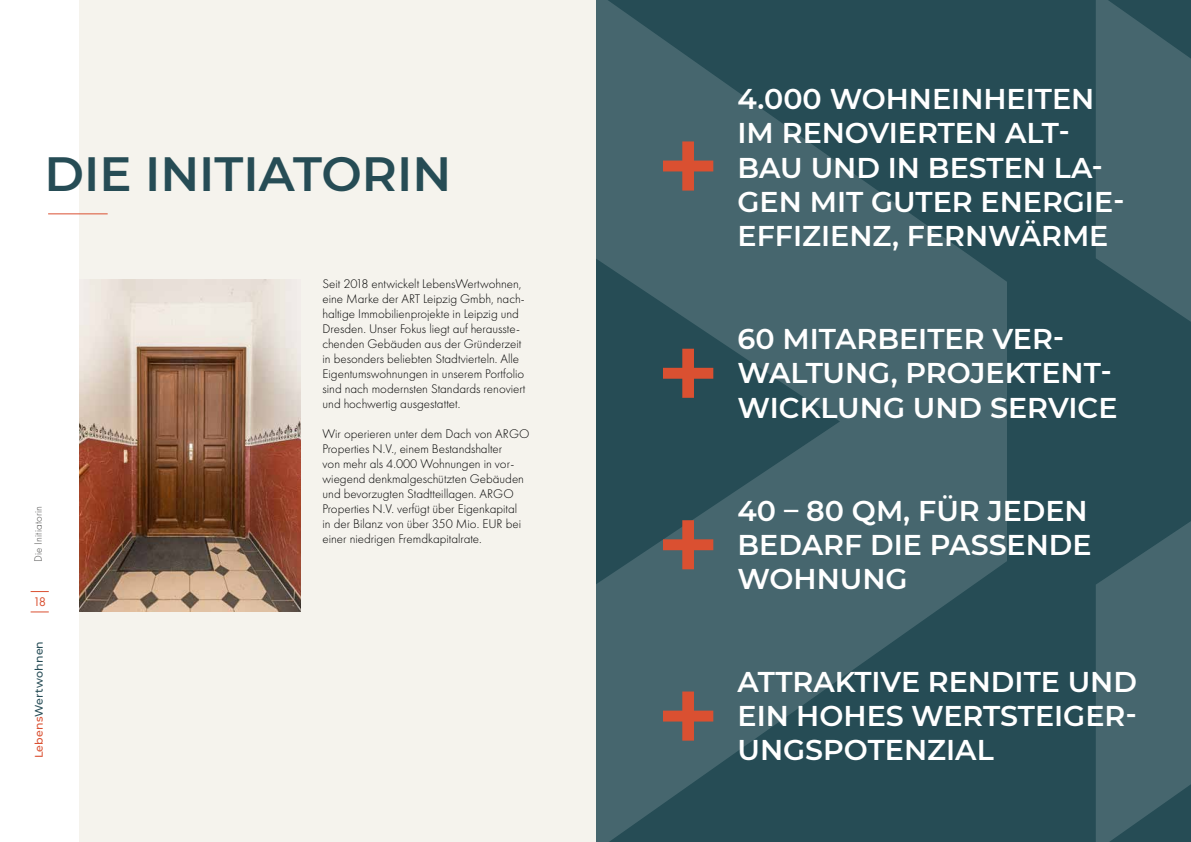
<style>
.page{position:relative;width:1191px;height:842px;background:#fff}
.page>*{position:absolute;margin:0;border:0;box-sizing:border-box;transform-origin:0 0}
.t1{font:600 48px "Montserrat";color:#264c55}
.t2{font:600 28.6px/34.3px "Montserrat";color:#fff}
.t3{font:300 13px/15px "Futura PT";color:#000}
.t4{font:13px "Futura PT";color:#da5031}
.t5{font:500 11px "Montserrat";letter-spacing:.02em;color:#264c55}
.t6{font:300 11px "Futura PT";letter-spacing:.02em;color:#4a4a49}
.s1{color:#da5031}
</style>
<div class="page">
<svg style="left:31px;top:591px;width:18px;height:1px"></svg>
<svg style="left:31px;top:612px;width:18px;height:1px"></svg>
<div style="left:595px;top:0;width:596px;height:842px;background:#264c55"></div>
<svg style="left:595px;top:0;width:412px;height:842px;fill:#46666e"></svg>
<svg style="left:1096px;top:0;width:95px;height:842px;fill:#46666e"></svg>
<div style="left:79px;top:0;width:516px;height:842px;background:#f5f3ed"></div>
<hr style="left:48px;top:213px;width:60px;height:1px;background:#da5031">
<img style="left:79px;top:279px;width:221px;height:333px">
<svg style="left:663px;top:141px;width:50px;height:50px;background:#805d55"></svg>
<svg style="left:663px;top:520px;width:50px;height:49px;background:#7e5a52"></svg>
<svg style="left:663px;top:349px;width:50px;height:49px"></svg>
<svg style="left:663px;top:691px;width:50px;height:50px;background:#805d55"></svg>
<h1 class="t1" style="left:45px;top:140px;width:408px">DIE INITIATORIN</h1>
<p class="t6" style="left:32px;top:562px;width:58px;rotate:-90deg">Die Initiatorin</p>
<p class="t4" style="left:33px;top:594px;width:15px">18</p>
<p class="t5" style="left:31px;top:758px;width:119px;rotate:-90deg"><span class="s1">Lebens</span>Wertwohnen</p>
<p class="t3" style="left:322px;top:276px;width:204px">Seit 2018 entwickelt LebensWertwohnen, eine Marke der ART Leipzig Gmbh, nach&shy;haltige Immobilienprojekte in Leipzig und Dresden. Unser Fokus liegt auf herausste&shy;chenden Gebäuden aus der Gründerzeit in besonders beliebten Stadtvierteln. Alle Eigentumswohnungen in unserem Portfolio sind nach modernsten Standards renoviert und hochwertig ausgestattet.</p>
<p class="t3" style="left:322px;top:426px;width:208px">Wir operieren unter dem Dach von ARGO Properties N.V., einem Bestandshalter<br>von mehr als 4.000 Wohnungen in vor&shy;wiegend denkmalgeschützten Gebäuden und bevorzugten Stadtteillagen. ARGO Properties N.V. verfügt über Eigenkapital<br>in der Bilanz von über 350 Mio. EUR bei einer niedrigen Fremdkapitalrate.</p>
<h2 class="t2" style="left:737px;top:81px;width:389px">4.000 WOHNEINHEITEN<br>IM RENOVIERTEN ALT-<br>BAU UND IN BESTEN LA-<br>GEN MIT GUTER ENERGIE-<br>EFFIZIENZ, FERNWÄRME</h2>
<h2 class="t2" style="left:737px;top:321px;width:381px">60 MITARBEITER VER-<br>WALTUNG, PROJEKTENT-<br>WICKLUNG UND SERVICE</h2>
<h2 class="t2" style="left:737px;top:492px;width:356px">40 – 80 QM, FÜR JEDEN<br>BEDARF DIE PASSENDE<br>WOHNUNG</h2>
<h2 class="t2" style="left:737px;top:663px;width:401px;text-align:justify">ATTRAKTIVE RENDITE UND EIN HOHES WERTSTEIGER-UNGSPOTENZIAL</h2>
</div>
